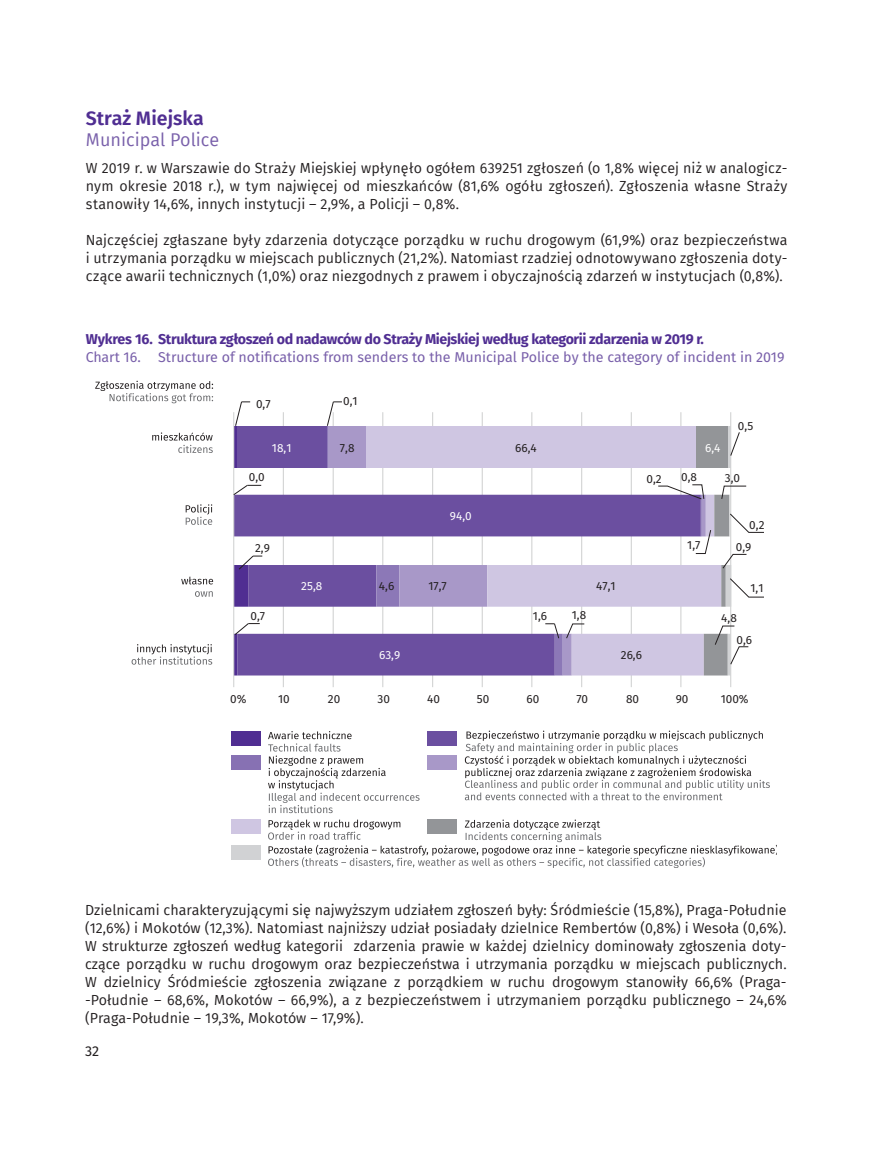
<style>
.page{position:relative;width:893px;height:1149px;background:#fff}
.page>*{position:absolute;margin:0;border:0;box-sizing:border-box;transform-origin:0 0}
.Tytuł_II_rzędu{font:600 19.5px "Fira Sans";color:#502e92}
.Tytuł_II_rzędu_ang{font:18px "Fira Sans";color:#7960aa}
.t1{font:14.25px/18px "Fira Sans";letter-spacing:.005em;color:#231f20;text-align:justify}
.Tytuł_wykresu{font:14.25px "Fira Sans";color:#7960aa}
.Tytuł_wykresu-2{font:700 14.25px "Fira Sans";letter-spacing:-.025em;color:#502e92}
.t2{font:14.25px "Fira Sans";color:#231f20}
.t3{font:11.7px "Fira Sans";color:#231f20}
.t4{font:11.7px "Fira Sans";color:#fff}
</style>
<div class="page">
<hr style="left:234px;top:425px;width:3px;height:42px;background:#502e92">
<div style="left:231px;top:730px;width:29px;height:15px;background:#502e92"></div>
<div style="left:427px;top:730px;width:29px;height:15px;background:#6b4fa0"></div>
<div style="left:231px;top:755px;width:29px;height:15px;background:#8771b3"></div>
<svg style="left:268px;top:731px;width:152px;height:81px"></svg>
<div style="left:427px;top:755px;width:29px;height:15px;background:#a898c8"></div>
<svg style="left:465px;top:730px;width:305px;height:70px"></svg>
<div style="left:231px;top:819px;width:29px;height:14px;background:#cfc6e2"></div>
<div style="left:231px;top:844px;width:29px;height:15px;background:#d1d2d4"></div>
<svg style="left:268px;top:819px;width:508px;height:48px"></svg>
<svg style="left:181px;top:576px;width:32px;height:8px"></svg>
<svg style="left:195px;top:591px;width:18px;height:5px"></svg>
<svg style="left:132px;top:644px;width:80px;height:20px"></svg>
<svg style="left:186px;top:504px;width:26px;height:20px"></svg>
<svg style="left:152px;top:432px;width:61px;height:21px"></svg>
<svg style="left:95px;top:380px;width:118px;height:23px"></svg>
<hr style="left:730px;top:412px;width:1px;height:275px;background:#d0d1d1">
<hr style="left:680px;top:412px;width:1px;height:275px;background:#d0d1d1">
<hr style="left:631px;top:412px;width:1px;height:275px;background:#d0d1d1">
<hr style="left:581px;top:412px;width:1px;height:275px;background:#d0d1d1">
<hr style="left:531px;top:412px;width:1px;height:275px;background:#d0d1d1">
<hr style="left:482px;top:412px;width:1px;height:275px;background:#d0d1d1">
<hr style="left:432px;top:412px;width:1px;height:275px;background:#d0d1d1">
<hr style="left:382px;top:412px;width:1px;height:275px;background:#d0d1d1">
<hr style="left:333px;top:412px;width:1px;height:275px;background:#d0d1d1">
<hr style="left:283px;top:412px;width:1px;height:275px;background:#d0d1d1">
<svg style="left:234px;top:494px;width:142px;height:181px;fill:#6b4fa0"></svg>
<svg style="left:376px;top:494px;width:23px;height:181px"></svg>
<svg style="left:399px;top:494px;width:88px;height:181px"></svg>
<svg style="left:487px;top:494px;width:170px;height:181px"></svg>
<hr style="left:233px;top:412px;width:1px;height:275px;background:#d0d1d1">
<svg style="left:234px;top:554px;width:28px;height:121px"></svg>
<svg style="left:545px;top:622px;width:40px;height:17px"></svg>
<svg style="left:657px;top:484px;width:107px;height:191px"></svg>
<svg style="left:233px;top:484px;width:28px;height:11px"></svg>
<div style="left:237px;top:425px;width:90px;height:42px;background:#6b4fa0"></div>
<hr style="left:327px;top:425px;width:1px;height:42px;background:#8c78b7">
<div style="left:328px;top:425px;width:38px;height:42px;background:#a898c8"></div>
<div style="left:366px;top:425px;width:330px;height:42px;background:#cfc6e2"></div>
<div style="left:696px;top:425px;width:32px;height:42px;background:#939598"></div>
<hr style="left:728px;top:425px;width:3px;height:42px;background:#d1d2d4">
<svg style="left:235px;top:401px;width:15px;height:25px"></svg>
<svg style="left:326px;top:401px;width:16px;height:25px"></svg>
<svg style="left:730px;top:431px;width:10px;height:25px"></svg>
<p class="Tytuł_II_rzędu" style="left:86px;top:102px;width:119px">Straż Miejska</p>
<p class="Tytuł_II_rzędu_ang" style="left:86px;top:126px;width:135px">Municipal Police</p>
<p class="t1" style="left:86px;top:159px;width:703px">W 2019 r. w Warszawie do Straży Miejskiej wpłynęło ogółem 639251 zgłoszeń (o 1,8% więcej niż w analogicz&shy;nym okresie 2018 r.), w tym najwięcej od mieszkańców (81,6% ogółu zgłoszeń). Zgłoszenia własne Straży stanowiły 14,6%, innych instytucji – 2,9%, a Policji – 0,8%.</p>
<p class="t1" style="left:86px;top:231px;width:703px">Najczęściej zgłaszane były zdarzenia dotyczące porządku w ruchu drogowym (61,9%) oraz bezpieczeństwa i utrzymania porządku w miejscach publicznych (21,2%). Natomiast rzadziej odnotowywano zgłoszenia doty&shy;czące awarii technicznych (1,0%) oraz niezgodnych z prawem i obyczajnością zdarzeń w instytucjach (0,8%).</p>
<p class="Tytuł_wykresu-2" style="left:86px;top:327px;width:620px">Wykres 16. Struktura zgłoszeń od nadawców do Straży Miejskiej według kategorii zdarzenia w 2019 r.</p>
<p class="Tytuł_wykresu" style="left:86px;top:346px;width:700px">Chart 16. Structure of notifications from senders to the Municipal Police by the category of incident in 2019</p>
<p class="t3" style="left:256px;top:394px;width:16px">0,7</p>
<p class="t4" style="left:272px;top:439px;width:21px">18,1</p>
<p class="t3" style="left:343px;top:392px;width:16px">0,1</p>
<p class="t3" style="left:340px;top:439px;width:16px">7,8</p>
<p class="t3" style="left:515px;top:439px;width:23px">66,4</p>
<p class="t4" style="left:705px;top:439px;width:17px">6,4</p>
<p class="t3" style="left:738px;top:417px;width:17px">0,5</p>
<p class="t3" style="left:249px;top:468px;width:17px">0,0</p>
<p class="t3" style="left:646px;top:470px;width:17px">0,2</p>
<p class="t3" style="left:681px;top:468px;width:17px">0,8</p>
<p class="t3" style="left:725px;top:468px;width:17px">3,0</p>
<p class="t4" style="left:450px;top:507px;width:23px">94,0</p>
<p class="t3" style="left:749px;top:516px;width:17px">0,2</p>
<p class="t3" style="left:255px;top:538px;width:16px">2,9</p>
<p class="t3" style="left:687px;top:536px;width:15px">1,7</p>
<p class="t3" style="left:736px;top:537px;width:17px">0,9</p>
<p class="t4" style="left:301px;top:577px;width:23px">25,8</p>
<p class="t3" style="left:379px;top:577px;width:17px">4,6</p>
<p class="t3" style="left:429px;top:577px;width:20px">17,7</p>
<p class="t3" style="left:596px;top:577px;width:21px">47,1</p>
<p class="t3" style="left:751px;top:578px;width:14px">1,1</p>
<p class="t3" style="left:250px;top:606px;width:16px">0,7</p>
<p class="t3" style="left:533px;top:606px;width:16px">1,6</p>
<p class="t3" style="left:572px;top:605px;width:16px">1,8</p>
<p class="t3" style="left:721px;top:608px;width:17px">4,8</p>
<p class="t3" style="left:736px;top:630px;width:17px">0,6</p>
<p class="t4" style="left:379px;top:646px;width:23px">63,9</p>
<p class="t3" style="left:621px;top:646px;width:23px">26,6</p>
<p class="t3" style="left:230px;top:690px;width:18px">0%</p>
<p class="t3" style="left:278px;top:690px;width:13px">10</p>
<p class="t3" style="left:328px;top:690px;width:14px">20</p>
<p class="t3" style="left:378px;top:690px;width:14px">30</p>
<p class="t3" style="left:427px;top:690px;width:14px">40</p>
<p class="t3" style="left:477px;top:690px;width:14px">50</p>
<p class="t3" style="left:527px;top:690px;width:14px">60</p>
<p class="t3" style="left:576px;top:690px;width:13px">70</p>
<p class="t3" style="left:626px;top:690px;width:15px">80</p>
<p class="t3" style="left:676px;top:690px;width:14px">90</p>
<p class="t3" style="left:721px;top:690px;width:29px">100%</p>
<p class="t1" style="left:85px;top:900px;width:703px">Dzielnicami charakteryzującymi się najwyższym udziałem zgłoszeń były: Śródmieście (15,8%), Praga-Południe (12,6%) i Mokotów (12,3%). Natomiast najniższy udział posiadały dzielnice Rembertów (0,8%) i Wesoła (0,6%).<br>W strukturze zgłoszeń według kategorii zdarzenia prawie w każdej dzielnicy dominowały zgłoszenia doty&shy;czące porządku w ruchu drogowym oraz bezpieczeństwa i utrzymania porządku w miejscach publicznych.<br>W dzielnicy Śródmieście zgłoszenia związane z porządkiem w ruchu drogowym stanowiły 66,6% (Praga--Południe – 68,6%, Mokotów – 66,9%), a z bezpieczeństwem i utrzymaniem porządku publicznego – 24,6% (Praga-Południe – 19,3%, Mokotów – 17,9%).</p>
<p class="t2" style="left:85px;top:1039px;width:16px">32</p>
</div>
